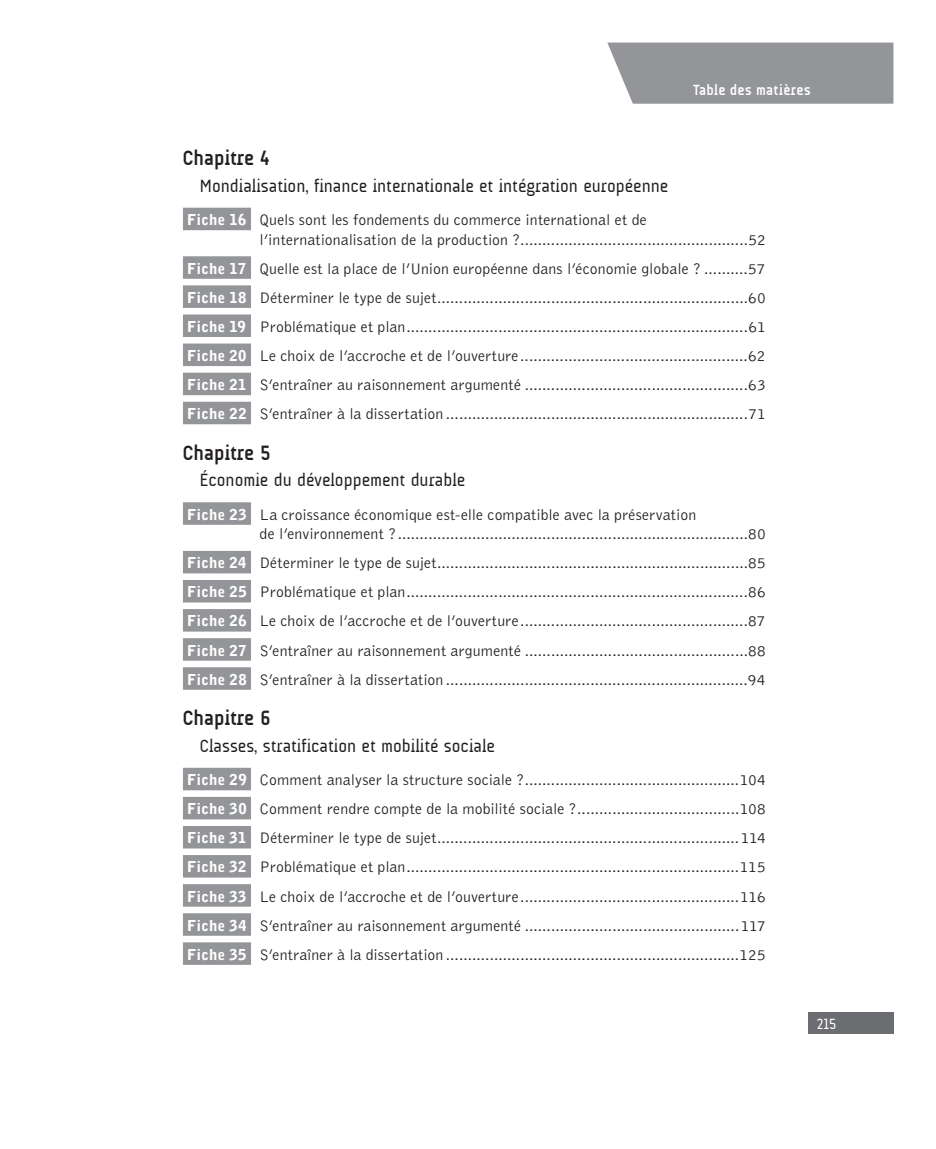
<style>
.page{position:relative;width:936px;height:1149px;background:#fff}
.page>*{position:absolute;margin:0;border:0;box-sizing:border-box;transform-origin:0 0}
.t1{font:700 21px "A Udimat";color:#231f20}
.t2{font:18px "A Udimat";color:#231f20}
.t3{font:300 15.75px/29.1px "Bell Gothic Std";letter-spacing:.005em;color:#231f20;text-align:justify}
.t4{font:700 15px "A Udimat";letter-spacing:.025em;color:#fff}
.t5{font:15px "A Udimat";color:#fff}
.s1{font-weight:900;font-size:15px;color:#fff}
</style>
<div class="page">
<div style="left:808px;top:1012px;width:85px;height:21px;background:#6c6d70"></div>
<div style="left:607px;top:43px;width:286px;height:61px;background:#939598"></div>
<div style="left:183px;top:208px;width:68px;height:22px;background:#939598"></div>
<div style="left:183px;top:256px;width:68px;height:23px;background:#939598"></div>
<div style="left:183px;top:285px;width:68px;height:23px;background:#939598"></div>
<div style="left:183px;top:314px;width:68px;height:23px;background:#939598"></div>
<div style="left:183px;top:343px;width:68px;height:23px;background:#939598"></div>
<div style="left:183px;top:372px;width:68px;height:23px;background:#939598"></div>
<div style="left:183px;top:401px;width:68px;height:23px;background:#939598"></div>
<div style="left:183px;top:502px;width:68px;height:22px;background:#939598"></div>
<div style="left:183px;top:550px;width:68px;height:23px;background:#939598"></div>
<div style="left:183px;top:580px;width:68px;height:22px;background:#939598"></div>
<div style="left:183px;top:609px;width:68px;height:22px;background:#939598"></div>
<div style="left:183px;top:638px;width:68px;height:22px;background:#939598"></div>
<div style="left:183px;top:667px;width:68px;height:22px;background:#939598"></div>
<div style="left:183px;top:767px;width:68px;height:23px;background:#939598"></div>
<div style="left:183px;top:796px;width:68px;height:23px;background:#939598"></div>
<div style="left:183px;top:825px;width:68px;height:23px;background:#939598"></div>
<div style="left:183px;top:854px;width:68px;height:23px;background:#939598"></div>
<div style="left:183px;top:883px;width:68px;height:23px;background:#939598"></div>
<div style="left:183px;top:912px;width:68px;height:23px;background:#939598"></div>
<div style="left:183px;top:942px;width:68px;height:22px;background:#939598"></div>
<p class="t4" style="left:693px;top:84px;width:119px">Table des matières</p>
<h1 class="t1" style="left:183px;top:149px;width:88px">Chapitre 4</h1>
<p class="t2" style="left:200px;top:178px;width:470px">Mondialisation, finance internationale et intégration européenne</p>
<p class="t3" style="left:259px;top:211px;width:507px;line-height:19.5px;text-indent:-72px"><span class="s1">Fiche 16</span> Quels sont les fondements du commerce international et de l’internationalisation de la production ?....................................................52</p>
<p class="t3" style="left:187px;top:254px;width:580px"><span class="s1">Fiche 17</span> Quelle est la place de l’Union européenne dans l’économie globale ? ..........57<br><span class="s1">Fiche 18</span> Déterminer le type de sujet .......................................................................60<br><span class="s1">Fiche 19</span> Problématique et plan ..............................................................................61<br><span class="s1">Fiche 20</span> Le choix de l’accroche et de l’ouverture ....................................................62<br><span class="s1">Fiche 21</span> S’entraîner au raisonnement argumenté ...................................................63<br><span class="s1">Fiche 22</span> S’entraîner à la dissertation .....................................................................71</p>
<h1 class="t1" style="left:183px;top:444px;width:89px">Chapitre 5</h1>
<p class="t2" style="left:200px;top:473px;width:267px">Économie du développement durable</p>
<p class="t3" style="left:259px;top:505px;width:507px;line-height:19.5px;text-indent:-72px"><span class="s1">Fiche 23</span> La croissance économique est-elle compatible avec la préservation<br>de l’environnement ? ................................................................................80</p>
<p class="t3" style="left:187px;top:549px;width:580px"><span class="s1">Fiche 24</span> Déterminer le type de sujet .......................................................................85<br><span class="s1">Fiche 25</span> Problématique et plan ..............................................................................86<br><span class="s1">Fiche 26</span> Le choix de l’accroche et de l’ouverture ....................................................87<br><span class="s1">Fiche 27</span> S’entraîner au raisonnement argumenté ...................................................88<br><span class="s1">Fiche 28</span> S’entraîner à la dissertation .....................................................................94</p>
<h1 class="t1" style="left:183px;top:709px;width:89px">Chapitre 6</h1>
<p class="t2" style="left:200px;top:738px;width:296px">Classes, stratification et mobilité sociale</p>
<p class="t3" style="left:187px;top:765px;width:580px"><span class="s1">Fiche 29</span> Comment analyser la structure sociale ? .................................................104<br><span class="s1">Fiche 30</span> Comment rendre compte de la mobilité sociale ? .....................................108<br><span class="s1">Fiche 31</span> Déterminer le type de sujet .....................................................................114<br><span class="s1">Fiche 32</span> Problématique et plan ............................................................................115<br><span class="s1">Fiche 33</span> Le choix de l’accroche et de l’ouverture ..................................................116<br><span class="s1">Fiche 34</span> S’entraîner au raisonnement argumenté .................................................117<br><span class="s1">Fiche 35</span> S’entraîner à la dissertation ...................................................................125</p>
<p class="t5" style="left:816px;top:1017px;width:21px">215</p>
</div>
